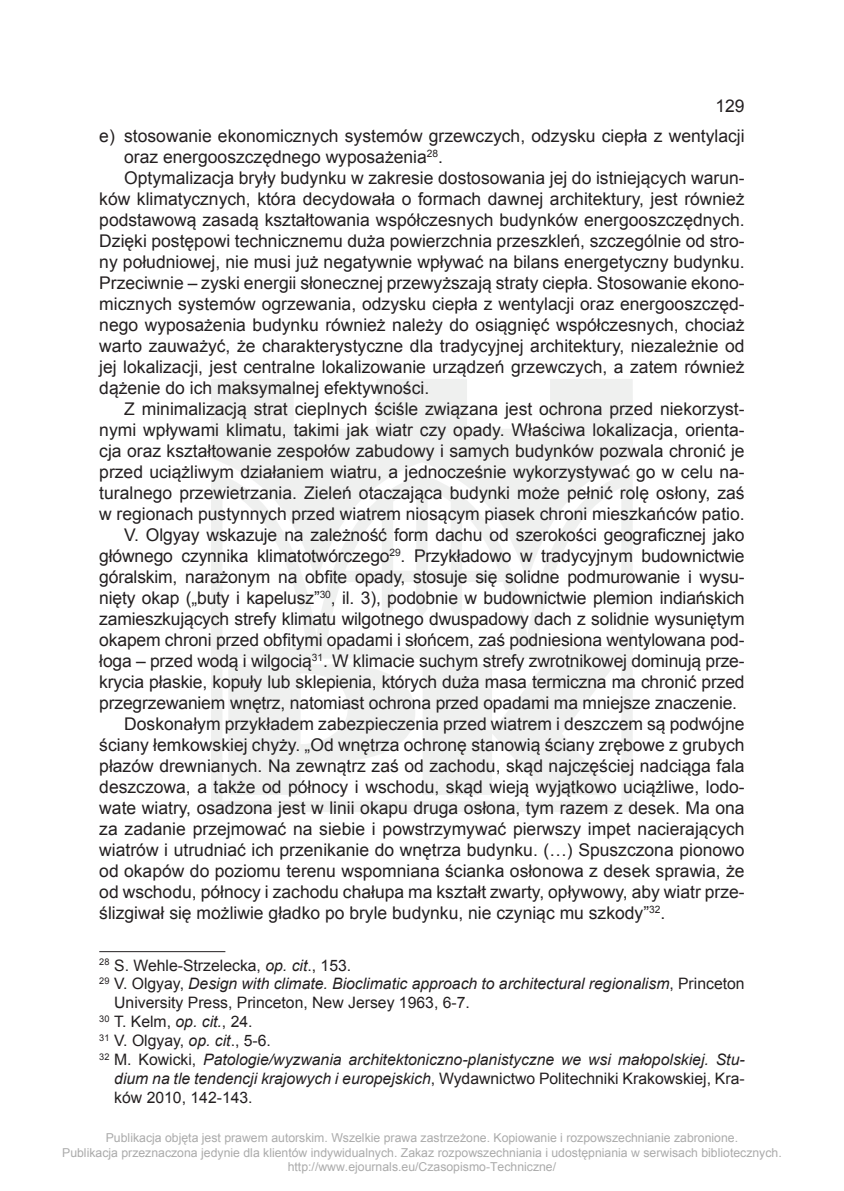
<style>
.page{position:relative;width:844px;height:1191px;background:#fff}
.page>*{position:absolute;margin:0;border:0;box-sizing:border-box;transform-origin:0 0}
.tekst_cz{font:17.5px/21px "Arial";color:#231f20;text-align:justify}
.a__cz{font:17.5px "Arial";color:#231f20}
.przypis_cz{font:15.75px/18.9px "Arial";color:#231f20}
.przypis_cz-2{font:italic 15.75px/18.9px "Arial";color:#231f20;text-align:justify}
.t1{font:12.25px/14.7px "Arial";color:#ababab;text-align:center}
.s1{font-style:italic}
.s2{font-style:normal}
</style>
<div class="page">
<svg style="left:211px;top:379px;width:421px;height:433px;fill:#eff0ef"></svg>
<hr style="left:99px;top:951px;width:126px;height:1px;background:#231f20">
<p class="tekst_cz" style="left:99px;top:91px;width:646px;line-height:29.8px;text-align:right">129<br>e) stosowanie ekonomicznych systemów grzewczych, odzysku ciepła z wentylacji</p>
<p class="a__cz" style="left:124px;top:145px;width:320px">oraz energooszczędnego wyposażenia<sup>28</sup>.</p>
<p class="tekst_cz" style="left:99px;top:167px;width:646px;text-indent:25px">Optymalizacja bryły budynku w zakresie dostosowania jej do istniejących warun&shy;ków klimatycznych, która decydowała o formach dawnej architektury, jest również podstawową zasadą kształtowania współczesnych budynków energooszczędnych.<br>Dzięki postępowi technicznemu duża powierzchnia przeszkleń, szczególnie od stro&shy;ny południowej, nie musi już negatywnie wpływać na bilans energetyczny budynku.<br>Przeciwnie – zyski energii słonecznej przewyższają straty ciepła. Stosowanie ekono&shy;micznych systemów ogrzewania, odzysku ciepła z wentylacji oraz energooszczęd&shy;nego wyposażenia budynku również należy do osiągnięć współczesnych, chociaż warto zauważyć, że charakterystyczne dla tradycyjnej architektury, niezależnie od jej lokalizacji, jest centralne lokalizowanie urządzeń grzewczych, a zatem również dążenie do ich maksymalnej efektywności.</p>
<p class="tekst_cz" style="left:99px;top:398px;width:646px;text-indent:25px">Z minimalizacją strat cieplnych ściśle związana jest ochrona przed niekorzyst&shy;nymi wpływami klimatu, takimi jak wiatr czy opady. Właściwa lokalizacja, orienta&shy;cja oraz kształtowanie zespołów zabudowy i samych budynków pozwala chronić je przed uciążliwym działaniem wiatru, a jednocześnie wykorzystywać go w celu na&shy;turalnego przewietrzania. Zieleń otaczająca budynki może pełnić rolę osłony, zaś w regionach pustynnych przed wiatrem niosącym piasek chroni mieszkańców patio.</p>
<p class="tekst_cz" style="left:99px;top:524px;width:646px;text-indent:25px">V. Olgyay wskazuje na zależność form dachu od szerokości geograficznej jako głównego czynnika klimatotwórczego<sup>29</sup>. Przykładowo w tradycyjnym budownictwie góralskim, narażonym na obfite opady, stosuje się solidne podmurowanie i wysu&shy;nięty okap („buty i kapelusz”<sup>30</sup>, il. 3), podobnie w budownictwie plemion indiańskich zamieszkujących strefy klimatu wilgotnego dwuspadowy dach z solidnie wysuniętym okapem chroni przed obfitymi opadami i słońcem, zaś podniesiona wentylowana pod&shy;łoga – przed wodą i wilgocią<sup>31</sup>. W klimacie suchym strefy zwrotnikowej dominują prze&shy;krycia płaskie, kopuły lub sklepienia, których duża masa termiczna ma chronić przed przegrzewaniem wnętrz, natomiast ochrona przed opadami ma mniejsze znaczenie.</p>
<p class="tekst_cz" style="left:99px;top:713px;width:646px;text-indent:25px">Doskonałym przykładem zabezpieczenia przed wiatrem i deszczem są podwójne ściany łemkowskiej chyży. „Od wnętrza ochronę stanowią ściany zrębowe z grubych płazów drewnianych. Na zewnątrz zaś od zachodu, skąd najczęściej nadciąga fala deszczowa, a także od północy i wschodu, skąd wieją wyjątkowo uciążliwe, lodo&shy;wate wiatry, osadzona jest w linii okapu druga osłona, tym razem z desek. Ma ona za zadanie przejmować na siebie i powstrzymywać pierwszy impet nacierających wiatrów i utrudniać ich przenikanie do wnętrza budynku. (…) Spuszczona pionowo od okapów do poziomu terenu wspomniana ścianka osłonowa z desek sprawia, że od wschodu, północy i zachodu chałupa ma kształt zwarty, opływowy, aby wiatr prze&shy;ślizgiwał się możliwie gładko po bryle budynku, nie czyniąc mu szkody”<sup>32</sup>.</p>
<p class="przypis_cz" style="left:99px;top:955px;width:253px"><sup>28</sup> S. Wehle-Strzelecka, <span class="s1">op. cit</span>., 153.</p>
<p class="przypis_cz" style="left:114px;top:974px;width:631px;text-indent:-15px"><sup>29</sup> V. Olgyay, <span class="s1">Design with climate. Bioclimatic approach to architectural regionalism</span>, Princeton<br>University Press, Princeton, New Jersey 1963, 6-7.</p>
<p class="przypis_cz" style="left:99px;top:1012px;width:155px"><sup>30</sup> T. Kelm, <span class="s1">op. cit.</span>, 24.</p>
<p class="przypis_cz" style="left:99px;top:1031px;width:173px"><sup>31</sup> V. Olgyay, <span class="s1">op. cit</span>., 5-6.</p>
<p class="przypis_cz-2" style="left:114px;top:1050px;width:631px;text-indent:-15px"><sup>32</sup> <span class="s2">M. Kowicki,</span> Patologie/wyzwania architektoniczno-planistyczne we wsi małopolskiej. Stu&shy;dium na tle tendencji krajowych i europejskich<span class="s2">, Wydawnictwo Politechniki Krakowskiej, Kra&shy;ków 2010, 142-143.</span></p>
<p class="t1" style="left:62px;top:1130px;width:721px">Publikacja objęta jest prawem autorskim. Wszelkie prawa zastrzeżone. Kopiowanie i rozpowszechnianie zabronione.<br>Publikacja przeznaczona jedynie dla klientów indywidualnych. Zakaz rozpowszechniania i udostępniania w serwisach bibliotecznych. http://www.ejournals.eu/Czasopismo-Techniczne/</p>
</div>
